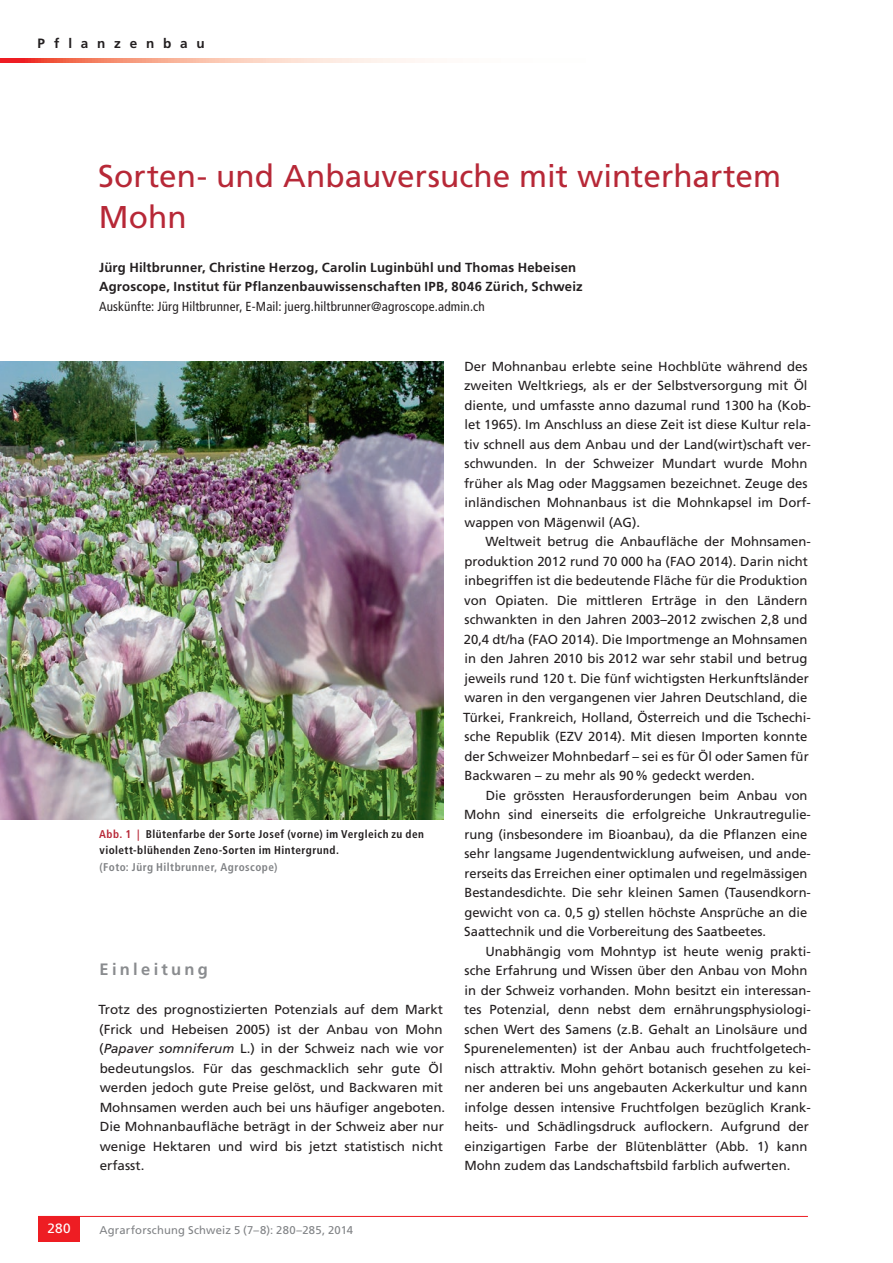
<style>
.page{position:relative;width:893px;height:1263px;background:#fff}
.page>*{position:absolute;margin:0;border:0;box-sizing:border-box;transform-origin:0 0}
.t1{font:31.5px/40.5px "Frutiger LT Std";color:#b72837}
.t2{font:700 16.5px "Frutiger LT Std";letter-spacing:.2em;color:#8a8c8f}
.t3{font:700 13.5px "Frutiger LT Std";letter-spacing:.65em;color:#231f20}
.t4{font:13.5px "Frutiger LT Std";color:#fff}
.t5{font:13.2px/19.5px "Frutiger LT Std";color:#231f20}
.t6{font:700 13.2px/19.5px "Frutiger LT Std";letter-spacing:.015em;color:#231f20}
.t7{font:condensed 13.2px "Frutiger LT Std";letter-spacing:.015em;color:#231f20}
.t8{font:700 condensed 11.25px/16.5px "Frutiger LT Std";letter-spacing:.04em;color:#231f20}
.t9{font:11.25px "Frutiger LT Std";letter-spacing:.02em;color:#808285}
.t10{font:700 condensed 11.25px "Frutiger LT Std";letter-spacing:.04em;color:#808285}
.s1{color:#b72837}
.s2{font-style:italic}
</style>
<div class="page">
<hr style="left:38px;top:1216px;width:770px;height:1px;background:#ee1d23">
<div style="left:38px;top:1216px;width:42px;height:26px;background:#ee1d23"></div>
<svg style="left:0;top:58px;width:425px;height:5px;background:#f8b0a0"></svg>
<img style="left:0;top:361px;width:443px;height:458px">
<p class="t3" style="left:38px;top:36px;width:169px">Pflanzenbau</p>
<h1 class="t1" style="left:98px;top:156px;width:684px">Sorten- und Anbauversuche mit winterhartem<br>Mohn</h1>
<p class="t6" style="left:99px;top:258px;width:485px">Jürg Hiltbrunner, Christine Herzog, Carolin Luginbühl und Thomas Hebeisen<br>Agroscope, Institut für Pflanzenbauwissenschaften IPB, 8046 Zürich, Schweiz</p>
<p class="t7" style="left:99px;top:299px;width:387px">Auskünfte: Jürg Hiltbrunner, E-Mail: juerg.hiltbrunner@agroscope.admin.ch</p>
<p class="t8" style="left:99px;top:826px;width:326px"><span class="s1">Abb. 1 |</span> Blütenfarbe der Sorte Josef (vorne) im Vergleich zu den violett-blühenden Zeno-Sorten im Hintergrund.</p>
<p class="t10" style="left:100px;top:860px;width:179px">(Foto: Jürg Hiltbrunner, Agroscope)</p>
<p class="t2" style="left:100px;top:960px;width:110px">Einleitung</p>
<p class="t5" style="left:98px;top:1000px;width:348px">Trotz des prognostizierten Potenzials auf dem Markt (Frick und Hebeisen 2005) ist der Anbau von Mohn (<span class="s2">Papaver somniferum</span> L.) in der Schweiz nach wie vor bedeutungslos. Für das geschmacklich sehr gute Öl werden jedoch gute Preise gelöst, und Backwaren mit Mohnsamen werden auch bei uns häufiger angeboten.<br>Die Mohnanbaufläche beträgt in der Schweiz aber nur wenige Hektaren und wird bis jetzt statistisch nicht erfasst.</p>
<p class="t5" style="left:464px;top:356px;width:348px">Der Mohnanbau erlebte seine Hochblüte während des zweiten Weltkriegs, als er der Selbstversorgung mit Öl diente, und umfasste anno dazumal rund 1300 ha (Kob&shy;let 1965). Im Anschluss an diese Zeit ist diese Kultur rela&shy;tiv schnell aus dem Anbau und der Land(wirt)schaft ver&shy;schwunden. In der Schweizer Mundart wurde Mohn früher als Mag oder Maggsamen bezeichnet. Zeuge des inländischen Mohnanbaus ist die Mohnkapsel im Dorf&shy;wappen von Mägenwil (AG).</p>
<p class="t5" style="left:463px;top:532px;width:349px;text-indent:22px">Weltweit betrug die Anbaufläche der Mohnsamen&shy;produktion 2012 rund 70 000 ha (FAO 2014). Darin nicht inbegriffen ist die bedeutende Fläche für die Produktion von Opiaten. Die mittleren Erträge in den Ländern schwankten in den Jahren 2003–2012 zwischen 2,8 und 20,4 dt/ha (FAO 2014). Die Importmenge an Mohnsamen in den Jahren 2010 bis 2012 war sehr stabil und betrug jeweils rund 120 t. Die fünf wichtigsten Herkunftsländer waren in den vergangenen vier Jahren Deutschland, die Türkei, Frankreich, Holland, Österreich und die Tschechi&shy;sche Republik (EZV 2014). Mit diesen Importen konnte der Schweizer Mohnbedarf – sei es für Öl oder Samen für Backwaren – zu mehr als 90% gedeckt werden.</p>
<p class="t5" style="left:464px;top:785px;width:348px;text-indent:21px">Die grössten Herausforderungen beim Anbau von Mohn sind einerseits die erfolgreiche Unkrautregulie&shy;rung (insbesondere im Bioanbau), da die Pflanzen eine sehr langsame Jugendentwicklung aufweisen, und ande&shy;rerseits das Erreichen einer optimalen und regelmässigen Bestandesdichte. Die sehr kleinen Samen (Tausendkorn&shy;gewicht von ca. 0,5 g) stellen höchste Ansprüche an die Saattechnik und die Vorbereitung des Saatbeetes.</p>
<p class="t5" style="left:464px;top:941px;width:348px;text-indent:21px">Unabhängig vom Mohntyp ist heute wenig prakti&shy;sche Erfahrung und Wissen über den Anbau von Mohn in der Schweiz vorhanden. Mohn besitzt ein interessan&shy;tes Potenzial, denn nebst dem ernährungsphysiologi&shy;schen Wert des Samens (z.B. Gehalt an Linolsäure und Spurenelementen) ist der Anbau auch fruchtfolgetech&shy;nisch attraktiv. Mohn gehört botanisch gesehen zu kei&shy;ner anderen bei uns angebauten Ackerkultur und kann infolge dessen intensive Fruchtfolgen bezüglich Krank&shy;heits- und Schädlingsdruck auflockern. Aufgrund der einzigartigen Farbe der Blütenblätter (Abb. 1) kann Mohn zudem das Landschaftsbild farblich aufwerten.</p>
<p class="t4" style="left:47px;top:1221px;width:25px">280</p>
<p class="t9" style="left:99px;top:1223px;width:255px">Agrarforschung Schweiz 5 (7–8): 280–285, 2014</p>
</div>
